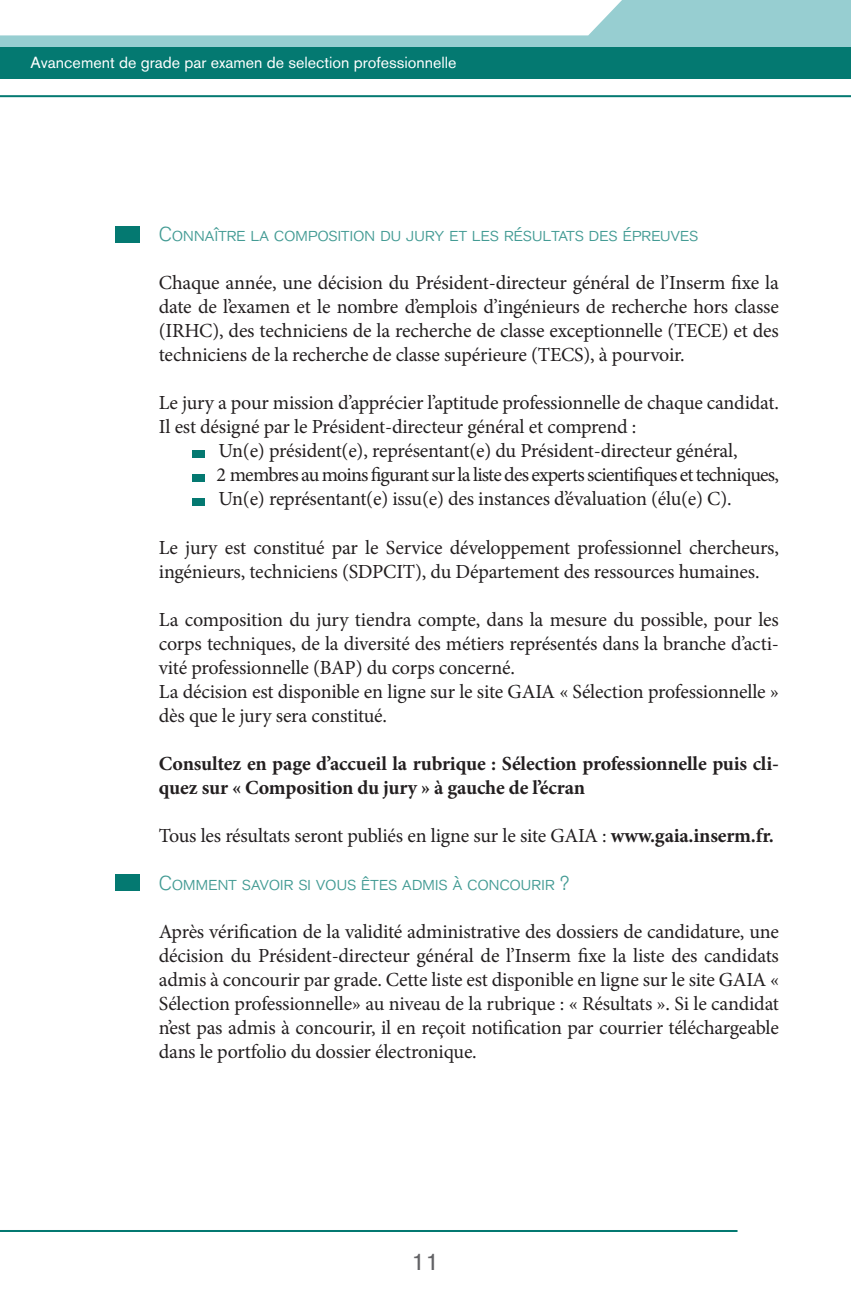
<style>
.page{position:relative;width:851px;height:1304px;background:#fff}
.page>*{position:absolute;margin:0;border:0;box-sizing:border-box;transform-origin:0 0}
.t1{font:24px "Akzidenz Grotesk BQ";color:#636366}
.t2{font:20px/24px "Minion Pro";letter-spacing:-.01em;color:#231f20;text-align:justify}
.t3{font:700 20px/24px "Minion Pro";letter-spacing:-.01em;color:#231f20}
.t4{font:20px "Akzidenz Grotesk BQ Light SC";letter-spacing:-.02em;color:#439b94}
.t5{font:20px "Minion Pro";letter-spacing:-.04em;color:#231f20}
.t6{font:16px "Akzidenz Grotesk BQ";color:#fff}
.s1{font-weight:700}
</style>
<div class="page">
<hr style="left:0;top:95px;width:850px;height:2px;background:#047971">
<svg style="left:0;top:0;width:850px;height:47px"></svg>
<div style="left:0;top:47px;width:850px;height:32px;background:#047971"></div>
<div style="left:193px;top:450px;width:12px;height:7px;background:#047971"></div>
<div style="left:193px;top:474px;width:12px;height:7px;background:#047971"></div>
<div style="left:193px;top:498px;width:12px;height:7px;background:#047971"></div>
<div style="left:115px;top:227px;width:24px;height:16px;background:#047971"></div>
<div style="left:115px;top:875px;width:24px;height:16px;background:#047971"></div>
<hr style="left:0;top:1230px;width:737px;height:2px;background:#047971">
<p class="t6" style="left:31px;top:53px;width:427px">Avancement de grade par examen de selection professionnelle</p>
<p class="t4" style="left:159px;top:223px;width:541px">Connaître la composition du jury et les résultats des épreuves</p>
<p class="t2" style="left:159px;top:271px;width:621px">Chaque année, une décision du Président-directeur général de l’Inserm fixe la date de l’examen et le nombre d’emplois d’ingénieurs de recherche hors classe (IRHC), des techniciens de la recherche de classe exceptionnelle (TECE) et des techniciens de la recherche de classe supérieure (TECS), à pourvoir.</p>
<p class="t2" style="left:159px;top:391px;width:621px">Le jury a pour mission d’apprécier l’aptitude professionnelle de chaque candidat.<br>Il est désigné par le Président-directeur général et comprend :</p>
<p class="t2" style="left:218px;top:439px;width:520px">Un(e) président(e), représentant(e) du Président-directeur général,</p>
<p class="t5" style="left:217px;top:462px;width:563px">2 membres au moins figurant sur la liste des experts scientifiques et techniques,</p>
<p class="t2" style="left:218px;top:487px;width:514px">Un(e) représentant(e) issu(e) des instances d’évaluation (élu(e) C).</p>
<p class="t2" style="left:159px;top:535px;width:621px">Le jury est constitué par le Service développement professionnel chercheurs, ingénieurs, techniciens (SDPCIT), du Département des ressources humaines.</p>
<p class="t2" style="left:159px;top:607px;width:621px">La composition du jury tiendra compte, dans la mesure du possible, pour les corps techniques, de la diversité des métiers représentés dans la branche d’acti&shy;vité professionnelle (BAP) du corps concerné.</p>
<p class="t2" style="left:159px;top:679px;width:621px">La décision est disponible en ligne sur le site GAIA « Sélection professionnelle » dès que le jury sera constitué.</p>
<p class="t3" style="left:159px;top:751px;width:621px">Consultez en page d’accueil la rubrique : Sélection professionnelle puis cli&shy;quez sur « Composition du jury » à gauche de l’écran</p>
<p class="t2" style="left:159px;top:823px;width:616px">Tous les résultats seront publiés en ligne sur le site GAIA : <span class="s1">www.gaia.inserm.fr.</span></p>
<p class="t4" style="left:159px;top:871px;width:411px">Comment savoir si vous êtes admis à concourir ?</p>
<p class="t2" style="left:159px;top:919px;width:621px">Après vérification de la validité administrative des dossiers de candidature, une décision du Président-directeur général de l’Inserm fixe la liste des candidats admis à concourir par grade. Cette liste est disponible en ligne sur le site GAIA « Sélection professionnelle» au niveau de la rubrique : « Résultats ». Si le candidat n’est pas admis à concourir, il en reçoit notification par courrier téléchargeable dans le portfolio du dossier électronique.</p>
<p class="t1" style="left:411px;top:1247px;width:29px">11</p>
</div>
